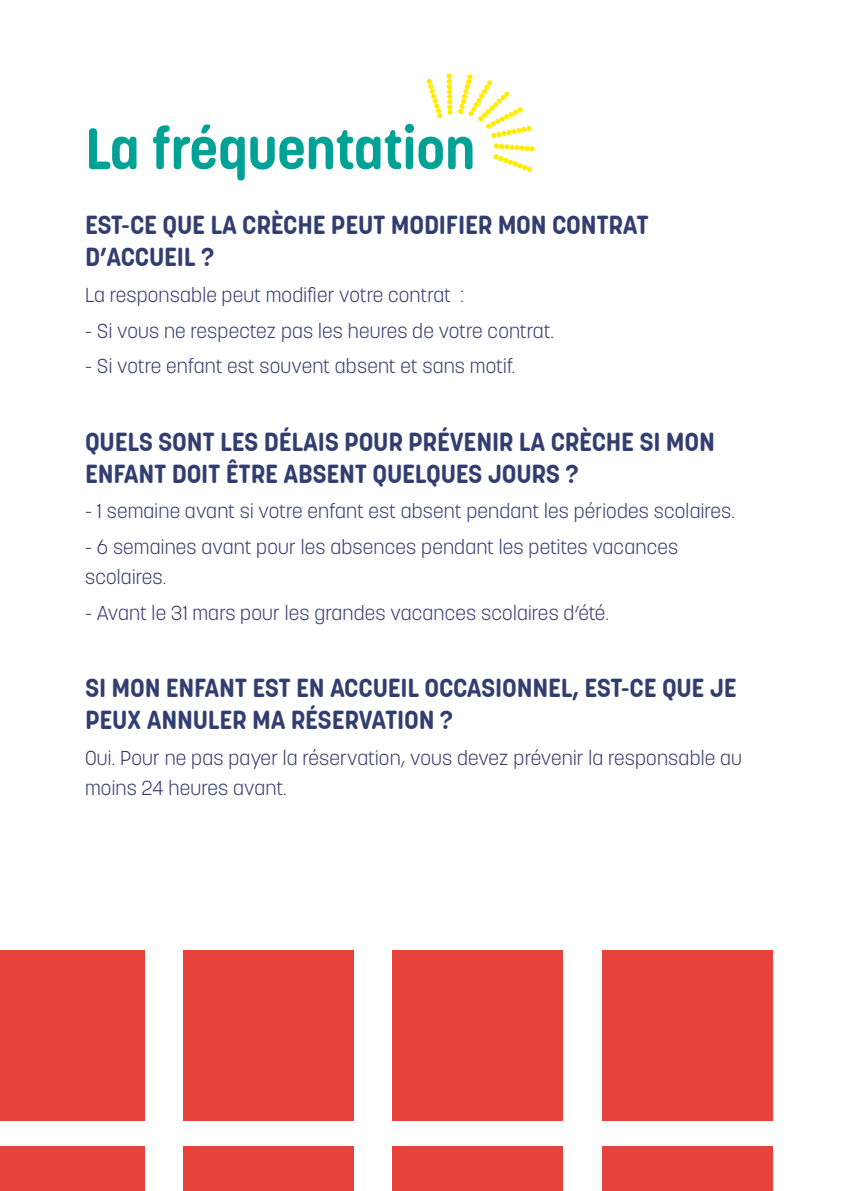
<style>
.page{position:relative;width:842px;height:1191px;background:#fff}
.page>*{position:absolute;margin:0;border:0;box-sizing:border-box;transform-origin:0 0}
.t1{font:700 58px "Korolev Rounded";letter-spacing:-.01em;color:#00a295}
.t2{font:700 26px/32px "Korolev Rounded";letter-spacing:-.01em;color:#323e70}
.t3{font:300 20px/30px "Korolev";letter-spacing:.01em;color:#323e70}
</style>
<div class="page">
<svg style="left:426px;top:74px;width:109px;height:98px"></svg>
<div style="left:602px;top:950px;width:170px;height:170px;background:#e8433b"></div>
<div style="left:602px;top:1146px;width:170px;height:45px;background:#e8433b"></div>
<div style="left:393px;top:950px;width:170px;height:170px;background:#e8433b"></div>
<div style="left:393px;top:1146px;width:170px;height:45px;background:#e8433b"></div>
<div style="left:183px;top:950px;width:171px;height:170px;background:#e8433b"></div>
<div style="left:183px;top:1146px;width:171px;height:45px;background:#e8433b"></div>
<div style="left:0;top:950px;width:144px;height:170px;background:#e8433b"></div>
<div style="left:0;top:1146px;width:144px;height:45px;background:#e8433b"></div>
<h1 class="t1" style="left:85px;top:113px;width:392px">La fréquentation</h1>
<h2 class="t2" style="left:85px;top:209px;width:565px">EST-CE QUE LA CRÈCHE PEUT MODIFIER MON CONTRAT<br>D’ACCUEIL ?</h2>
<p class="t3" style="left:85px;top:280px;width:380px">La responsable peut modifier votre contrat :</p>
<p class="t3" style="left:85px;top:316px;width:470px">- Si vous ne respectez pas les heures de votre contrat.</p>
<p class="t3" style="left:85px;top:351px;width:432px">- Si votre enfant est souvent absent et sans motif.</p>
<h2 class="t2" style="left:85px;top:426px;width:631px">QUELS SONT LES DÉLAIS POUR PRÉVENIR LA CRÈCHE SI MON<br>ENFANT DOIT ÊTRE ABSENT QUELQUES JOURS ?</h2>
<p class="t3" style="left:85px;top:496px;width:651px">- 1 semaine avant si votre enfant est absent pendant les périodes scolaires.</p>
<p class="t3" style="left:85px;top:532px;width:595px">- 6 semaines avant pour les absences pendant les petites vacances scolaires.</p>
<p class="t3" style="left:85px;top:598px;width:525px">- Avant le 31 mars pour les grandes vacances scolaires d’été.</p>
<h2 class="t2" style="left:85px;top:672px;width:653px">SI MON ENFANT EST EN ACCUEIL OCCASIONNEL, EST-CE QUE JE<br>PEUX ANNULER MA RÉSERVATION ?</h2>
<p class="t3" style="left:85px;top:743px;width:658px">Oui. Pour ne pas payer la réservation, vous devez prévenir la responsable au moins 24 heures avant.</p>
</div>
